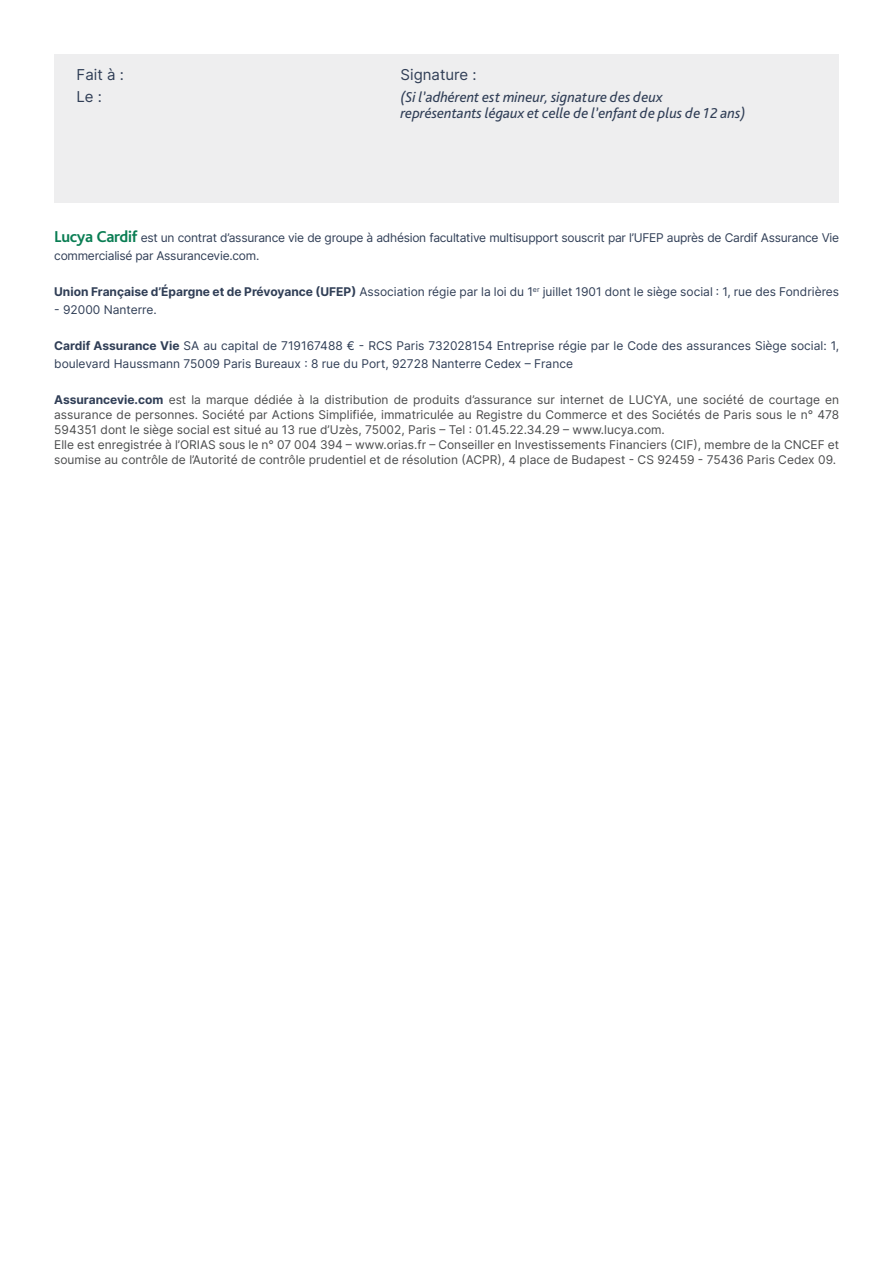
<style>
.page{position:relative;width:893px;height:1263px;background:#fff}
.page>*{position:absolute;margin:0;border:0;box-sizing:border-box;transform-origin:0 0}
.t1{font:italic 15px "Bliss Pro";color:#303e56}
.t2{font:15px "Inter";color:#303e56}
.t3{font:12px/15px "Inter";color:#4b4c4d;text-align:justify}
.t4{font:12px/18px "Inter";color:#303e56}
.t5{font:12px/18px "Inter";letter-spacing:-.02em;color:#303e56}
.s1{font-family:"Bliss Pro";font-weight:700;font-size:16.5px;color:#097d53}
.s2{font-weight:700}
.s3{font-weight:700;color:#303e56}
</style>
<div class="page">
<div style="left:54px;top:54px;width:785px;height:149px;background:#eeeeef"></div>
<p class="t2" style="left:77px;top:64px;width:49px">Fait à :</p>
<p class="t2" style="left:401px;top:64px;width:78px">Signature :</p>
<p class="t2" style="left:77px;top:85px;width:27px">Le :</p>
<p class="t1" style="left:401px;top:87px;width:264px">(Si l’adhérent est mineur, signature des deux</p>
<p class="t1" style="left:401px;top:104px;width:346px">représentants légaux et celle de l’enfant de plus de 12 ans)</p>
<p class="t5" style="left:54px;top:228px;width:786px"><span class="s1">Lucya Cardif</span> est un contrat d’assurance vie de groupe à adhésion facultative multisupport souscrit par l’UFEP auprès de Cardif Assurance Vie commercialisé par Assurancevie.com.</p>
<p class="t4" style="left:54px;top:282px;width:786px"><span class="s2">Union Française d’Épargne et de Prévoyance (UFEP)</span> Association régie par la loi du 1<sup>er</sup> juillet 1901 dont le siège social : 1, rue des Fondrières</p>
<p class="t4" style="left:54px;top:300px;width:104px">- 92000 Nanterre.</p>
<p class="t4" style="left:54px;top:336px;width:786px"><span class="s2">Cardif Assurance Vie</span> SA au capital de 719167488 € - RCS Paris 732028154 Entreprise régie par le Code des assurances Siège social: 1, boulevard Haussmann 75009 Paris Bureaux : 8 rue du Port, 92728 Nanterre Cedex – France</p>
<p class="t3" style="left:54px;top:391px;width:786px"><span class="s3">Assurancevie.com</span> est la marque dédiée à la distribution de produits d’assurance sur internet de LUCYA, une société de courtage en assurance de personnes. Société par Actions Simplifiée, immatriculée au Registre du Commerce et des Sociétés de Paris sous le n° 478<br>594351 dont le siège social est situé au 13 rue d’Uzès, 75002, Paris – Tel : 01.45.22.34.29 – www.lucya.com.</p>
<p class="t3" style="left:54px;top:436px;width:786px">Elle est enregistrée à l’ORIAS sous le n° 07 004 394 – www.orias.fr – Conseiller en Investissements Financiers (CIF), membre de la CNCEF et soumise au contrôle de l’Autorité de contrôle prudentiel et de résolution (ACPR), 4 place de Budapest - CS 92459 - 75436 Paris Cedex 09.</p>
</div>
